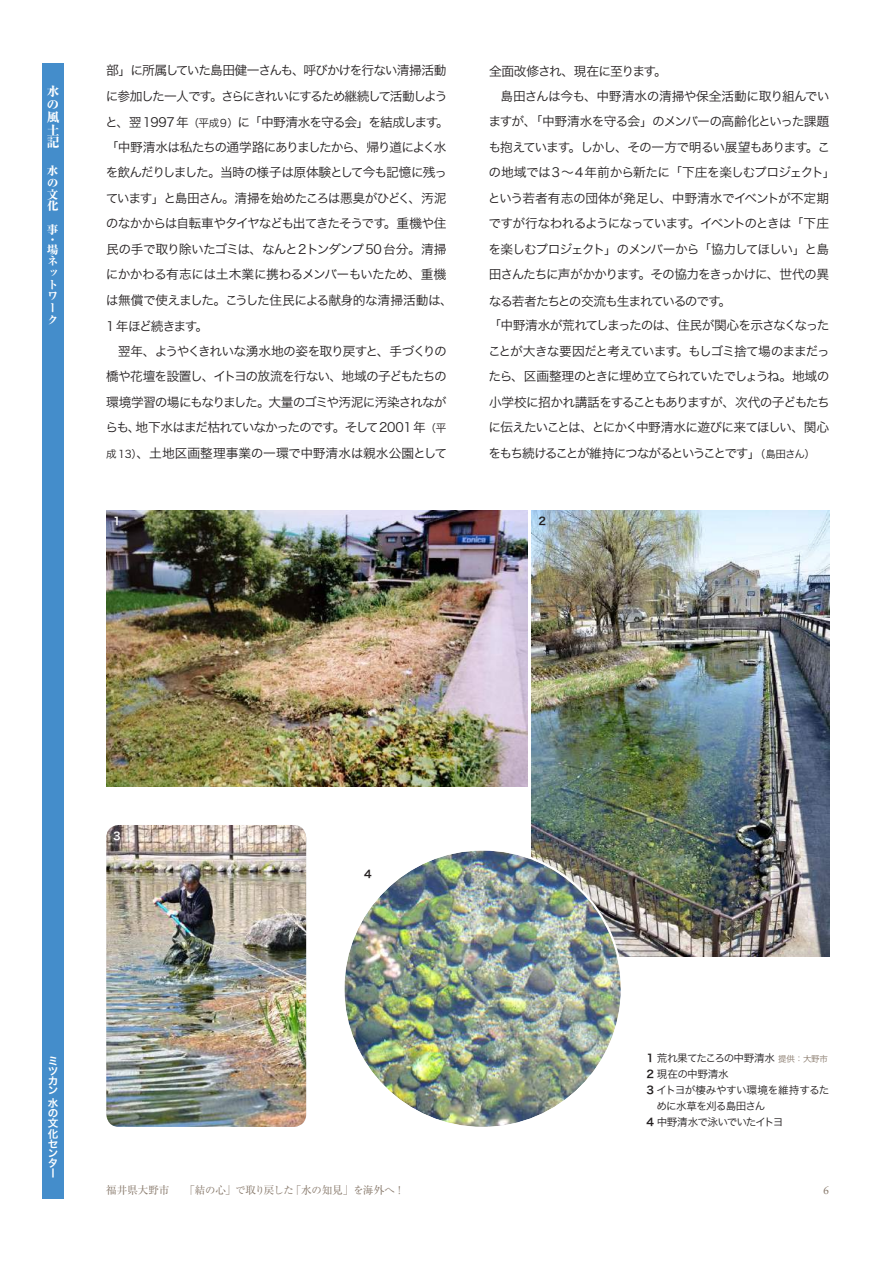
<style>
.page{position:relative;width:893px;height:1263px;background:#fff}
.page>*{position:absolute;margin:0;border:0;box-sizing:border-box;transform-origin:0 0}
.t1{font:12.75px/25.5px "Hira Kaku Pro W3";letter-spacing:-.075em;color:#231f20}
.t2{font:12.75px/25.5px "Hira Kaku Pro W3";letter-spacing:-.095em;color:#231f20;text-align:right}
.t3{font:12.75px "Hira Kaku Pro W3";letter-spacing:-.04em;color:#231f20}
.t4{font:12.75px "Hira Kaku Pro W3";letter-spacing:-.025em;color:#231f20}
.t5{font:12.75px "Hira Kaku Pro W3";letter-spacing:-.045em;color:#231f20}
.t6{font:12.75px "Hira Kaku Pro W3";letter-spacing:-.125em;color:#231f20}
.t7{font:12.75px "Hira Kaku Pro W3";color:#231f20}
.t8{font:12.75px "Hira Kaku Pro W3";letter-spacing:-.1em;color:#231f20}
.t9{font:12.75px "Hira Kaku Pro W3";letter-spacing:-.115em;color:#231f20}
.t10{font:800 12.75px/12.8px "Ryumin Pro";color:#fff;text-align:justify}
.t11{font:800 12.3px "Ryumin Pro";color:#fff}
.t12{font:800 11.7px/11.7px "Ryumin Pro";color:#fff}
.t13{font:800 11.4px/11.7px "Ryumin Pro";color:#fff}
.t14{font:11.1px "Sabon LT Std";color:#867769}
.t15{font:10.65px "Hira Kaku Pro W3";letter-spacing:-.06em;color:#231f20}
.t16{font:10.65px "Ryumin Pro";letter-spacing:-.015em;color:#867769}
.t17{font:10.65px "Hira Kaku Pro W3";letter-spacing:-.08em;color:#231f20}
.t18{font:10.65px "Hira Kaku Pro W3";letter-spacing:-.04em;color:#231f20}
.t19{font:10.65px/9.9px "Hira Kaku Pro W6";color:#fff;text-align:justify}
.t20{font:10.65px "Hira Kaku Pro W3";letter-spacing:-.035em;color:#231f20}
.t21{font:10.65px "Hira Kaku Pro W6";color:#231f20}
.t22{font:8.55px "Hira Kaku Pro W3";color:#867769}
.s1{font-size:12.75px}
.s2{font-size:10.65px}
.s3{font-size:10.35px}
.s4{font-family:"Hira Kaku Pro W6"}
</style>
<div class="page">
<img style="left:106px;top:825px;width:200px;height:302px">
<img style="left:106px;top:510px;width:421px;height:277px">
<img style="left:531px;top:510px;width:298px;height:447px">
<img style="left:344px;top:850px;width:277px;height:277px;border-radius:138px">
<div style="left:43px;top:64px;width:21px;height:1135px;background:#448dcb"></div>
<p class="t10" style="left:47px;top:84px;width:14px">水</p>
<p class="t11" style="left:47px;top:95px;width:13px">の</p>
<p class="t10" style="left:47px;top:110px;width:14px">風土記</p>
<p class="t12" style="left:47px;top:164px;width:13px">水</p>
<p class="t13" style="left:47px;top:176px;width:12px">の</p>
<p class="t12" style="left:47px;top:188px;width:13px">文化</p>
<p class="t12" style="left:47px;top:223px;width:13px">事</p>
<p class="t12" style="left:47px;top:233px;width:9px">・</p>
<p class="t12" style="left:47px;top:243px;width:13px">場</p>
<p class="t13" style="left:47px;top:254px;width:12px">ネットワーク</p>
<p class="t2" style="left:106px;top:57px;width:343px">部」に所属していた島田健一さんも、呼びかけを行ない清掃活動。さらにきれいにするため継続して活動しよう</p>
<p class="t1" style="left:106px;top:82px;width:108px">に参加した一人です</p>
<p class="t1" style="left:105px;top:109px;width:85px">と、翌1997年</p>
<p class="t2" style="left:106px;top:133px;width:342px">「中野清水は私たちの通学路にありましたから、帰り道によく水</p>
<p class="t1" style="left:106px;top:159px;width:343px">を飲んだりしました。当時の様子は原体験として今も記憶に残っ</p>
<p class="t1" style="left:409px;top:184px;width:39px">、汚泥</p>
<p class="t1" style="left:237px;top:109px;width:203px">に「中野清水を守る会」を結成します</p>
<p class="t15" style="left:188px;top:113px;width:51px">（平成９）</p>
<p class="t1" style="left:436px;top:109px;width:14px">。</p>
<p class="t1" style="left:384px;top:184px;width:64px;text-indent:-278px">ています」と島田さん。清掃を始めたころは悪臭がひどく<br>。重機や住</p>
<p class="t2" style="left:106px;top:210px;width:282px">のなかからは自転車やタイヤなども出てきたそうです</p>
<p class="t1" style="left:106px;top:235px;width:342px">民の手で取り除いたゴミは、なんと2トンダンプ50台分。清掃</p>
<p class="t5" style="left:106px;top:263px;width:342px">にかかわる有志には土木業に携わるメンバーもいたため、重機</p>
<p class="t3" style="left:106px;top:288px;width:348px">は無償で使えました。こうした住民による献身的な清掃活動は、</p>
<p class="t1" style="left:195px;top:313px;width:14px">。</p>
<p class="t8" style="left:106px;top:315px;width:93px">1 年ほど続きます</p>
<p class="t1" style="left:118px;top:337px;width:331px">翌年、ようやくきれいな湧水地の姿を取り戻すと、手づくりの</p>
<p class="t1" style="left:106px;top:363px;width:342px">橋や花壇を設置し、イトヨの放流を行ない、地域の子どもたちの</p>
<p class="t1" style="left:106px;top:388px;width:342px">環境学習の場にもなりました。大量のゴミや汚泥に汚染されなが</p>
<p class="t15" style="left:425px;top:419px;width:22px">（平</p>
<p class="t4" style="left:333px;top:416px;width:95px">。そして2001年</p>
<p class="t2" style="left:136px;top:414px;width:201px">地下水はまだ枯れていなかったのです</p>
<p class="t1" style="left:105px;top:414px;width:37px">らも、</p>
<p class="t15" style="left:106px;top:444px;width:44px">成13）<span class="s1">、</span></p>
<p class="t7" style="left:149px;top:442px;width:299px">土地区画整理事業の一環で中野清水は親水公園として</p>
<p class="t19" style="left:113px;top:516px;width:9px">1</p>
<p class="t1" style="left:489px;top:57px;width:169px">全面改修され、現在に至ります</p>
<p class="t3" style="left:500px;top:84px;width:331px">島田さんは今も、中野清水の清掃や保全活動に取り組んでい</p>
<p class="t1" style="left:488px;top:108px;width:342px">ますが、「中野清水を守る会」のメンバーの高齢化といった課題</p>
<p class="t1" style="left:806px;top:133px;width:26px">。こ</p>
<p class="t1" style="left:654px;top:57px;width:14px">。</p>
<p class="t1" style="left:488px;top:133px;width:84px">も抱えています</p>
<p class="t1" style="left:489px;top:159px;width:348px">の地域では３～４年前から新たに「下庄を楽しむプロジェクト「</p>
<p class="t4" style="left:488px;top:186px;width:343px">という若者有志の団体が発足し、中野清水でイベントが不定期</p>
<p class="t9" style="left:688px;top:212px;width:143px">。イベントのときは「下庄</p>
<p class="t1" style="left:569px;top:133px;width:241px">。しかし、その一方で明るい展望もあります</p>
<p class="t1" style="left:488px;top:210px;width:203px">ですが行なわれるようになっています</p>
<p class="t1" style="left:488px;top:235px;width:342px">を楽しむプロジェクト」のメンバーから「協力してほしい」と島</p>
<p class="t1" style="left:638px;top:261px;width:192px">。その協力をきっかけに、世代の異</p>
<p class="t8" style="left:489px;top:263px;width:153px">田さんたちに声がかかります</p>
<p class="t2" style="left:489px;top:287px;width:234px">なる若者たちとの交流も生まれているのです</p>
<p class="t1" style="left:488px;top:312px;width:343px">「中野清水が荒れてしまったのは、住民が関心を示さなくなった</p>
<p class="t1" style="left:676px;top:337px;width:156px">。もしゴミ捨て場のままだっ</p>
<p class="t1" style="left:719px;top:287px;width:14px">。</p>
<p class="t1" style="left:488px;top:337px;width:343px">ことが大きな要因だと考えています<br>たら、区画整理のときに埋め立てられていたでしょうね。地域の小学校に招かれ講話をすることもありますが、次代の子どもたちに伝えたいことは、とにかく中野清水に遊びに来てほしい、関心</p>
<p class="t15" style="left:765px;top:444px;width:51px">島田さん(</p>
<p class="t6" style="left:488px;top:442px;width:279px">をもち続けることが維持につながるということです」<span class="s2">（</span></p>
<p class="t21" style="left:538px;top:511px;width:9px">2</p>
<p class="t19" style="left:113px;top:830px;width:9px">3</p>
<p class="t21" style="left:364px;top:864px;width:9px">4</p>
<p class="t19" style="left:48px;top:1056px;width:11px">ミツカン</p>
<p class="t19" style="left:48px;top:1098px;width:12px">水の文化センター</p>
<p class="t16" style="left:291px;top:1181px;width:116px">「水<span class="s3">の</span>知見」<span class="s3">を</span>海外<span class="s3">へ</span>!</p>
<p class="t16" style="left:106px;top:1181px;width:189px">福井県大野市　　「結<span class="s3">の</span>心」<span class="s3">で</span>取<span class="s3">り</span>戻<span class="s3">した</span></p>
<p class="t15" style="left:646px;top:1048px;width:130px"><span class="s4">1</span> 荒れ果てたころの中野清水</p>
<p class="t20" style="left:646px;top:1064px;width:84px"><span class="s4">2</span> 現在の中野清水</p>
<p class="t18" style="left:646px;top:1080px;width:185px"><span class="s4">3</span> イトヨが棲みやすい環境を維持するた</p>
<p class="t17" style="left:657px;top:1096px;width:110px">めに水草を刈る島田さん</p>
<p class="t17" style="left:646px;top:1112px;width:139px"><span class="s4">4</span> 中野清水で泳いでいたイトヨ</p>
<p class="t22" style="left:778px;top:1051px;width:51px">提供：大野市</p>
<p class="t14" style="left:823px;top:1183px;width:8px">6</p>
</div>
